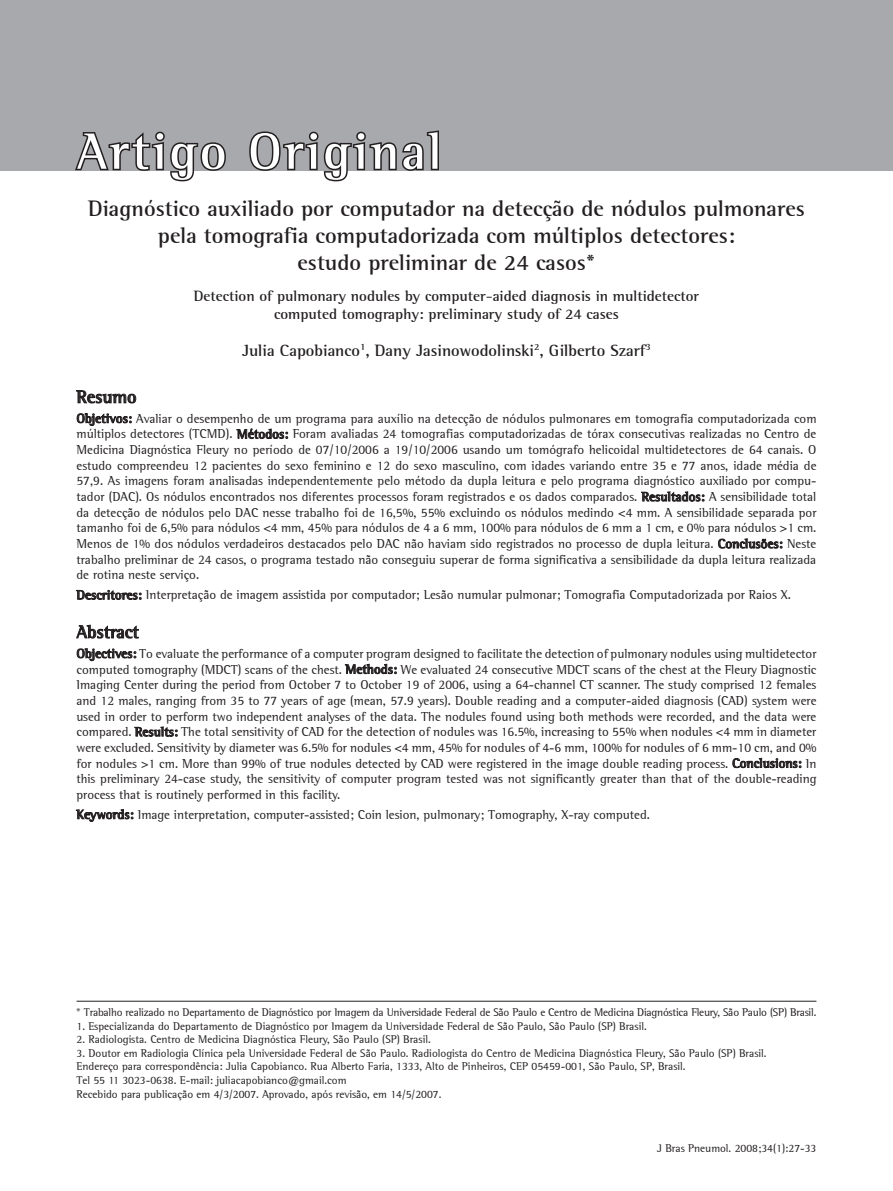
<style>
.page{position:relative;width:893px;height:1191px;background:#fff}
.page>*{position:absolute;margin:0;border:0;box-sizing:border-box;transform-origin:0 0}
.capítulo{font:700 51.75px "Libre Semi Serif S Si";letter-spacing:.05em;color:#fff}
.título___1o_idioma{font:700 22.5px/27px "Libre Semi Serif S Si";color:#231f20;text-align:center}
.resumo___título{font:700 18px "Libre Semi Serif S Si";color:#231f20}
.autores{font:700 16.5px "Libre Semi Serif S Si";color:#231f20}
.título___2o_idioma{font:700 15px/18px "Libre Semi Serif S Si";color:#231f20;text-align:center}
.resumo___1o_idioma{font:13.05px/15.6px "Libre Semi Serif S Si";color:#231f20;text-align:justify}
.resumo___2o_idioma{font:13.05px/15.6px "Libre Semi Serif S Si";color:#231f20;text-align:justify}
.palavras-chave___1o{font:13.05px "Libre Semi Serif S Si";color:#231f20}
.palavras-chave___2o{font:13.05px "Libre Semi Serif S Si";color:#231f20}
.endereço{font:11.25px "Libre Semi Serif S Si";color:#231f20}
.endereço-2{font:11.25px "Libre Semi Serif S Si";letter-spacing:-.02em;color:#231f20}
.rodapé{font:11.25px "Libre Semi Serif S Si";color:#231f20}
.s1{font-weight:700}
</style>
<div class="page">
<div style="left:0;top:0;width:893px;height:170px;background:#a8a9ad"></div>
<svg style="left:73px;top:131px;width:155px;height:51px"></svg>
<svg style="left:247px;top:130px;width:193px;height:52px"></svg>
<hr style="left:77px;top:1000px;width:739px;height:1px;background:#231f20">
<svg style="left:76px;top:390px;width:60px;height:13px"></svg>
<svg style="left:77px;top:413px;width:54px;height:13px"></svg>
<svg style="left:237px;top:428px;width:51px;height:11px"></svg>
<svg style="left:641px;top:492px;width:63px;height:9px"></svg>
<svg style="left:718px;top:538px;width:64px;height:10px"></svg>
<svg style="left:76px;top:590px;width:65px;height:9px"></svg>
<svg style="left:76px;top:625px;width:63px;height:13px"></svg>
<svg style="left:77px;top:648px;width:59px;height:13px"></svg>
<svg style="left:345px;top:664px;width:52px;height:10px"></svg>
<svg style="left:135px;top:727px;width:42px;height:9px"></svg>
<svg style="left:733px;top:758px;width:68px;height:9px"></svg>
<svg style="left:76px;top:809px;width:57px;height:12px"></svg>
<p class="capítulo" style="left:77px;top:120px;width:367px">Artigo Original</p>
<p class="título___1o_idioma" style="left:88px;top:195px;width:718px">Diagnóstico auxiliado por computador na detecção de nódulos pulmonares pela tomografia computadorizada com múltiplos detectores:<br>estudo preliminar de 24 casos*</p>
<p class="título___2o_idioma" style="left:194px;top:287px;width:507px">Detection of pulmonary nodules by computer-aided diagnosis in multidetector computed tomography: preliminary study of 24 cases</p>
<p class="autores" style="left:242px;top:340px;width:410px">Julia Capobianco<sup>1</sup>, Dany Jasinowodolinski<sup>2</sup>, Gilberto Szarf<sup>3</sup></p>
<p class="resumo___título" style="left:77px;top:386px;width:62px">Resumo</p>
<p class="resumo___1o_idioma" style="left:77px;top:410px;width:741px"><span class="s1">Objetivos:</span> Avaliar o desempenho de um programa para auxílio na detecção de nódulos pulmonares em tomografia computadorizada com múltiplos detectores (TCMD). <span class="s1">Métodos:</span> Foram avaliadas 24 tomografias computadorizadas de tórax consecutivas realizadas no Centro de Medicina Diagnóstica Fleury no período de 07/10/2006 a 19/10/2006 usando um tomógrafo helicoidal multidetectores de 64 canais. O estudo compreendeu 12 pacientes do sexo feminino e 12 do sexo masculino, com idades variando entre 35 e 77 anos, idade média de 57,9. As imagens foram analisadas independentemente pelo método da dupla leitura e pelo programa diagnóstico auxiliado por compu&shy;tador (DAC). Os nódulos encontrados nos diferentes processos foram registrados e os dados comparados. <span class="s1">Resultados:</span> A sensibilidade total da detecção de nódulos pelo DAC nesse trabalho foi de 16,5%, 55% excluindo os nódulos medindo &lt;4 mm. A sensibilidade separada por tamanho foi de 6,5% para nódulos &lt;4 mm, 45% para nódulos de 4 a 6 mm, 100% para nódulos de 6 mm a 1 cm, e 0% para nódulos &gt;1 cm.<br>Menos de 1% dos nódulos verdadeiros destacados pelo DAC não haviam sido registrados no processo de dupla leitura. <span class="s1">Conclusões:</span> Neste trabalho preliminar de 24 casos, o programa testado não conseguiu superar de forma significativa a sensibilidade da dupla leitura realizada de rotina neste serviço.</p>
<p class="palavras-chave___1o" style="left:77px;top:587px;width:716px"><span class="s1">Descritores:</span> Interpretação de imagem assistida por computador; Lesão numular pulmonar; Tomografia Computadorizada por Raios X.</p>
<p class="resumo___título" style="left:77px;top:621px;width:64px">Abstract</p>
<p class="resumo___2o_idioma" style="left:77px;top:645px;width:741px"><span class="s1">Objectives:</span> To evaluate the performance of a computer program designed to facilitate the detection of pulmonary nodules using multidetector computed tomography (MDCT) scans of the chest. <span class="s1">Methods:</span> We evaluated 24 consecutive MDCT scans of the chest at the Fleury Diagnostic Imaging Center during the period from October 7 to October 19 of 2006, using a 64-channel CT scanner. The study comprised 12 females and 12 males, ranging from 35 to 77 years of age (mean, 57.9 years). Double reading and a computer-aided diagnosis (CAD) system were used in order to perform two independent analyses of the data. The nodules found using both methods were recorded, and the data were compared. <span class="s1">Results:</span> The total sensitivity of CAD for the detection of nodules was 16.5%, increasing to 55% when nodules &lt;4 mm in diameter were excluded. Sensitivity by diameter was 6.5% for nodules &lt;4 mm, 45% for nodules of 4-6 mm, 100% for nodules of 6 mm-10 cm, and 0% for nodules &gt;1 cm. More than 99% of true nodules detected by CAD were registered in the image double reading process. <span class="s1">Conclusions:</span> In this preliminary 24-case study, the sensitivity of computer program tested was not significantly greater than that of the double-reading process that is routinely performed in this facility.</p>
<p class="palavras-chave___2o" style="left:77px;top:806px;width:575px"><span class="s1">Keywords:</span> Image interpretation, computer-assisted; Coin lesion, pulmonary; Tomography, X-ray computed.</p>
<p class="endereço-2" style="left:77px;top:1006px;width:741px">* Trabalho realizado no Departamento de Diagnóstico por Imagem da Universidade Federal de São Paulo e Centro de Medicina Diagnóstica Fleury, São Paulo (SP) Brasil.</p>
<p class="endereço" style="left:77px;top:1019px;width:572px">1. Especializanda do Departamento de Diagnóstico por Imagem da Universidade Federal de São Paulo, São Paulo (SP) Brasil.</p>
<p class="endereço" style="left:77px;top:1033px;width:356px">2. Radiologista. Centro de Medicina Diagnóstica Fleury, São Paulo (SP) Brasil.</p>
<p class="endereço" style="left:77px;top:1046px;width:692px">3. Doutor em Radiologia Clínica pela Universidade Federal de São Paulo. Radiologista do Centro de Medicina Diagnóstica Fleury, São Paulo (SP) Brasil.</p>
<p class="endereço" style="left:77px;top:1060px;width:611px">Endereço para correspondência: Julia Capobianco. Rua Alberto Faria, 1333, Alto de Pinheiros, CEP 05459-001, São Paulo, SP, Brasil.</p>
<p class="endereço" style="left:77px;top:1073px;width:272px">Tel 55 11 3023-0638. E-mail: juliacapobianco@gmail.com</p>
<p class="endereço" style="left:77px;top:1087px;width:366px">Recebido para publicação em 4/3/2007. Aprovado, após revisão, em 14/5/2007.</p>
<p class="rodapé" style="left:657px;top:1141px;width:161px">J Bras Pneumol. 2008;34(1):27-33</p>
</div>
